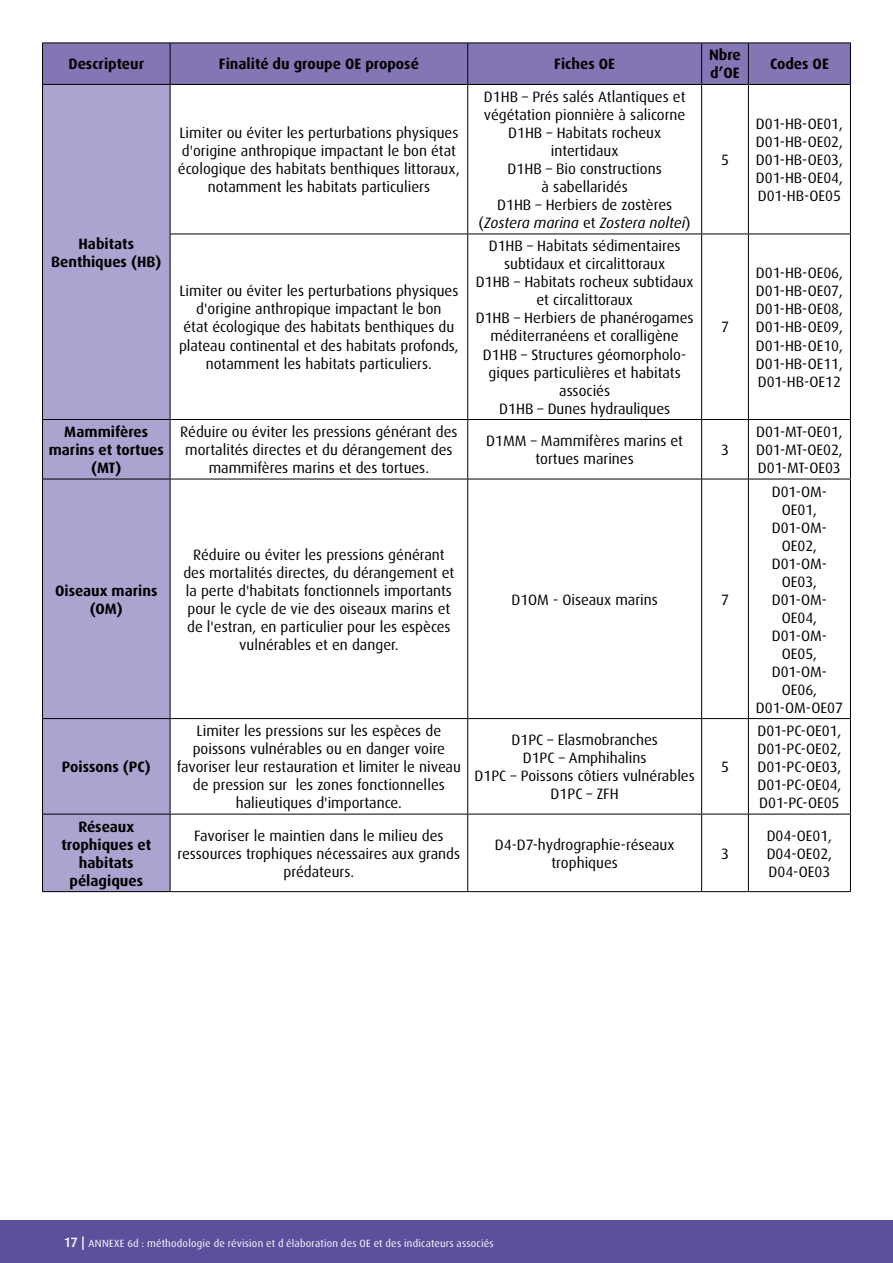
<style>
.page{position:relative;width:893px;height:1263px;background:#fff}
.page>*{position:absolute;margin:0;border:0;box-sizing:border-box;transform-origin:0 0}
.t1{font:15px/18px "Dax OT";color:#000;text-align:center}
.t2{font:700 15px/18px "Dax OT";color:#000;text-align:center}
.t3{font:10.5px "Dax OT";letter-spacing:.02em;color:#fff}
.s1{font-style:italic}
.s2{font-weight:500;font-size:13.5px}
</style>
<div class="page">
<div style="left:0;top:1220px;width:893px;height:43px;background:#5e4f9c"></div>
<div style="left:43px;top:43px;width:127px;height:41px;background:#8476b5"></div>
<div style="left:170px;top:43px;width:298px;height:41px;background:#8476b5"></div>
<div style="left:468px;top:43px;width:234px;height:41px;background:#8476b5"></div>
<div style="left:702px;top:43px;width:46px;height:41px;background:#8476b5"></div>
<div style="left:748px;top:43px;width:102px;height:41px;background:#8476b5"></div>
<div style="left:43px;top:84px;width:127px;height:335px;background:#aca3d0"></div>
<div style="left:43px;top:419px;width:127px;height:60px;background:#aca3d0"></div>
<div style="left:43px;top:479px;width:127px;height:239px;background:#aca3d0"></div>
<div style="left:43px;top:718px;width:127px;height:96px;background:#aca3d0"></div>
<div style="left:43px;top:814px;width:127px;height:78px;background:#aca3d0"></div>
<hr style="left:42px;top:43px;width:128px;height:1px;background:#000">
<hr style="left:42px;top:43px;width:1px;height:41px;background:#000">
<hr style="left:170px;top:43px;width:298px;height:1px;background:#000">
<hr style="left:170px;top:43px;width:1px;height:41px;background:#000">
<hr style="left:468px;top:43px;width:234px;height:1px;background:#000">
<hr style="left:467px;top:43px;width:1px;height:41px;background:#000">
<hr style="left:702px;top:43px;width:46px;height:1px;background:#000">
<hr style="left:701px;top:43px;width:1px;height:41px;background:#000">
<hr style="left:748px;top:43px;width:103px;height:1px;background:#000">
<hr style="left:748px;top:43px;width:1px;height:41px;background:#000">
<hr style="left:850px;top:43px;width:1px;height:41px;background:#000">
<hr style="left:42px;top:84px;width:128px;height:1px;background:#000">
<hr style="left:42px;top:85px;width:1px;height:149px;background:#000">
<hr style="left:170px;top:84px;width:298px;height:1px;background:#000">
<hr style="left:170px;top:85px;width:1px;height:149px;background:#000">
<hr style="left:468px;top:84px;width:234px;height:1px;background:#000">
<hr style="left:467px;top:85px;width:1px;height:149px;background:#000">
<hr style="left:702px;top:84px;width:46px;height:1px;background:#000">
<hr style="left:701px;top:85px;width:1px;height:149px;background:#000">
<hr style="left:748px;top:84px;width:103px;height:1px;background:#000">
<hr style="left:748px;top:85px;width:1px;height:149px;background:#000">
<hr style="left:850px;top:85px;width:1px;height:149px;background:#000">
<hr style="left:42px;top:234px;width:1px;height:185px;background:#000">
<hr style="left:170px;top:234px;width:298px;height:1px;background:#000">
<hr style="left:170px;top:234px;width:1px;height:185px;background:#000">
<hr style="left:468px;top:234px;width:234px;height:1px;background:#000">
<hr style="left:467px;top:234px;width:1px;height:185px;background:#000">
<hr style="left:702px;top:234px;width:46px;height:1px;background:#000">
<hr style="left:701px;top:234px;width:1px;height:185px;background:#000">
<hr style="left:748px;top:234px;width:103px;height:1px;background:#000">
<hr style="left:748px;top:234px;width:1px;height:185px;background:#000">
<hr style="left:850px;top:234px;width:1px;height:185px;background:#000">
<hr style="left:42px;top:419px;width:128px;height:1px;background:#000">
<hr style="left:42px;top:420px;width:1px;height:59px;background:#000">
<hr style="left:170px;top:419px;width:298px;height:1px;background:#000">
<hr style="left:170px;top:420px;width:1px;height:59px;background:#000">
<hr style="left:468px;top:419px;width:234px;height:1px;background:#000">
<hr style="left:467px;top:420px;width:1px;height:59px;background:#000">
<hr style="left:702px;top:419px;width:46px;height:1px;background:#000">
<hr style="left:701px;top:420px;width:1px;height:59px;background:#000">
<hr style="left:748px;top:419px;width:103px;height:1px;background:#000">
<hr style="left:748px;top:420px;width:1px;height:59px;background:#000">
<hr style="left:850px;top:420px;width:1px;height:59px;background:#000">
<hr style="left:42px;top:479px;width:128px;height:1px;background:#000">
<hr style="left:42px;top:479px;width:1px;height:239px;background:#000">
<hr style="left:170px;top:479px;width:298px;height:1px;background:#000">
<hr style="left:170px;top:479px;width:1px;height:239px;background:#000">
<hr style="left:468px;top:479px;width:234px;height:1px;background:#000">
<hr style="left:467px;top:479px;width:1px;height:239px;background:#000">
<hr style="left:702px;top:479px;width:46px;height:1px;background:#000">
<hr style="left:701px;top:479px;width:1px;height:239px;background:#000">
<hr style="left:748px;top:479px;width:103px;height:1px;background:#000">
<hr style="left:748px;top:479px;width:1px;height:239px;background:#000">
<hr style="left:850px;top:479px;width:1px;height:239px;background:#000">
<hr style="left:42px;top:718px;width:128px;height:1px;background:#000">
<hr style="left:42px;top:719px;width:1px;height:95px;background:#000">
<hr style="left:170px;top:718px;width:298px;height:1px;background:#000">
<hr style="left:170px;top:719px;width:1px;height:95px;background:#000">
<hr style="left:468px;top:718px;width:234px;height:1px;background:#000">
<hr style="left:467px;top:719px;width:1px;height:95px;background:#000">
<hr style="left:702px;top:718px;width:46px;height:1px;background:#000">
<hr style="left:701px;top:719px;width:1px;height:95px;background:#000">
<hr style="left:748px;top:718px;width:103px;height:1px;background:#000">
<hr style="left:748px;top:719px;width:1px;height:95px;background:#000">
<hr style="left:850px;top:719px;width:1px;height:95px;background:#000">
<hr style="left:42px;top:814px;width:128px;height:1px;background:#000">
<hr style="left:42px;top:814px;width:1px;height:77px;background:#000">
<hr style="left:170px;top:814px;width:298px;height:1px;background:#000">
<hr style="left:170px;top:814px;width:1px;height:77px;background:#000">
<hr style="left:468px;top:814px;width:234px;height:1px;background:#000">
<hr style="left:467px;top:814px;width:1px;height:77px;background:#000">
<hr style="left:702px;top:814px;width:46px;height:1px;background:#000">
<hr style="left:701px;top:814px;width:1px;height:77px;background:#000">
<hr style="left:748px;top:814px;width:103px;height:1px;background:#000">
<hr style="left:748px;top:814px;width:1px;height:77px;background:#000">
<hr style="left:850px;top:814px;width:1px;height:77px;background:#000">
<hr style="left:42px;top:891px;width:128px;height:1px;background:#000">
<hr style="left:170px;top:891px;width:298px;height:1px;background:#000">
<hr style="left:468px;top:891px;width:234px;height:1px;background:#000">
<hr style="left:702px;top:891px;width:46px;height:1px;background:#000">
<hr style="left:748px;top:891px;width:103px;height:1px;background:#000">
<p class="t2" style="left:68px;top:55px;width:77px">Descripteur</p>
<p class="t2" style="left:219px;top:55px;width:202px">Finalité du groupe OE proposé</p>
<p class="t2" style="left:554px;top:55px;width:62px">Fiches OE</p>
<p class="t2" style="left:709px;top:46px;width:33px;text-align:left">Nbre d’OE</p>
<p class="t2" style="left:770px;top:55px;width:60px">Codes OE</p>
<p class="t2" style="left:51px;top:235px;width:112px">Habitats<br>Benthiques (HB)</p>
<p class="t1" style="left:178px;top:124px;width:284px">Limiter ou éviter les perturbations physiques d'origine anthropique impactant le bon état écologique des habitats benthiques littoraux, notamment les habitats particuliers</p>
<p class="t1" style="left:179px;top:282px;width:281px">Limiter ou éviter les perturbations physiques d'origine anthropique impactant le bon<br>état écologique des habitats benthiques du plateau continental et des habitats profonds, notamment les habitats particuliers.</p>
<p class="t1" style="left:479px;top:88px;width:214px">D1HB – Prés salés Atlantiques et végétation pionnière à salicorne<br>D1HB – Habitats rocheux intertidaux<br>D1HB – Bio constructions<br>à sabellaridés<br>D1HB – Herbiers de zostères (<span class="s1">Zostera marina</span> et <span class="s1">Zostera noltei</span>)</p>
<p class="t1" style="left:476px;top:237px;width:219px">D1HB – Habitats sédimentaires subtidaux et circalittoraux<br>D1HB – Habitats rocheux subtidaux et circalittoraux<br>D1HB – Herbiers de phanérogames méditerranéens et coralligène<br>D1HB – Structures géomorpholo&shy;giques particulières et habitats associés<br>D1HB – Dunes hydrauliques</p>
<p class="t1" style="left:721px;top:151px;width:9px">5</p>
<p class="t1" style="left:721px;top:318px;width:9px">7</p>
<p class="t2" style="left:49px;top:423px;width:117px">Mammifères marins et tortues (MT)</p>
<p class="t1" style="left:180px;top:423px;width:279px">Réduire ou éviter les pressions générant des mortalités directes et du dérangement des mammifères marins et des tortues.</p>
<p class="t1" style="left:486px;top:432px;width:198px">D1MM – Mammifères marins et tortues marines</p>
<p class="t1" style="left:721px;top:441px;width:9px">3</p>
<p class="t2" style="left:55px;top:581px;width:104px">Oiseaux marins (OM)</p>
<p class="t1" style="left:183px;top:545px;width:273px">Réduire ou éviter les pressions générant des mortalités directes, du dérangement et la perte d'habitats fonctionnels importants pour le cycle de vie des oiseaux marins et de l'estran, en particulier pour les espèces vulnérables et en danger.</p>
<p class="t1" style="left:511px;top:590px;width:148px">D1OM - Oiseaux marins</p>
<p class="t1" style="left:721px;top:590px;width:9px">7</p>
<p class="t2" style="left:62px;top:758px;width:90px">Poissons (PC)</p>
<p class="t1" style="left:177px;top:722px;width:286px">Limiter les pressions sur les espèces de poissons vulnérables ou en danger voire favoriser leur restauration et limiter le niveau de pression sur les zones fonctionnelles halieutiques d'importance.</p>
<p class="t1" style="left:475px;top:731px;width:222px">D1PC – Elasmobranches<br>D1PC – Amphihalins<br>D1PC – Poissons côtiers vulnérables<br>D1PC – ZFH</p>
<p class="t1" style="left:721px;top:758px;width:9px">5</p>
<p class="t2" style="left:61px;top:817px;width:91px">Réseaux trophiques et habitats pélagiques</p>
<p class="t1" style="left:178px;top:826px;width:284px">Favoriser le maintien dans le milieu des ressources trophiques nécessaires aux grands prédateurs.</p>
<p class="t1" style="left:495px;top:835px;width:181px">D4-D7-hydrographie-réseaux trophiques</p>
<p class="t1" style="left:721px;top:844px;width:9px">3</p>
<p class="t1" style="left:756px;top:115px;width:89px;text-align:justify">D01-HB-OE01, D01-HB-OE02, D01-HB-OE03, D01-HB-OE04, D01-HB-OE05</p>
<p class="t1" style="left:756px;top:264px;width:89px;text-align:justify">D01-HB-OE06, D01-HB-OE07, D01-HB-OE08, D01-HB-OE09, D01-HB-OE10, D01-HB-OE11, D01-HB-OE12</p>
<p class="t1" style="left:756px;top:423px;width:88px;text-align:justify">D01-MT-OE01, D01-MT-OE02, D01-MT-OE03</p>
<p class="t1" style="left:756px;top:482px;width:89px">D01-OM-<br>OE01,<br>D01-OM-<br>OE02,<br>D01-OM-<br>OE03,<br>D01-OM-<br>OE04,<br>D01-OM-<br>OE05,<br>D01-OM-<br>OE06,<br>D01-OM-OE07</p>
<p class="t1" style="left:757px;top:722px;width:85px;text-align:justify">D01-PC-OE01, D01-PC-OE02, D01-PC-OE03, D01-PC-OE04, D01-PC-OE05</p>
<p class="t1" style="left:767px;top:826px;width:67px;text-align:justify">D04-OE01, D04-OE02, D04-OE03</p>
<p class="t3" style="left:64px;top:1237px;width:431px"><span class="s2">17 |</span> ANNEXE 6d : méthodologie de révision et d élaboration des OE et des indicateurs associés</p>
</div>
